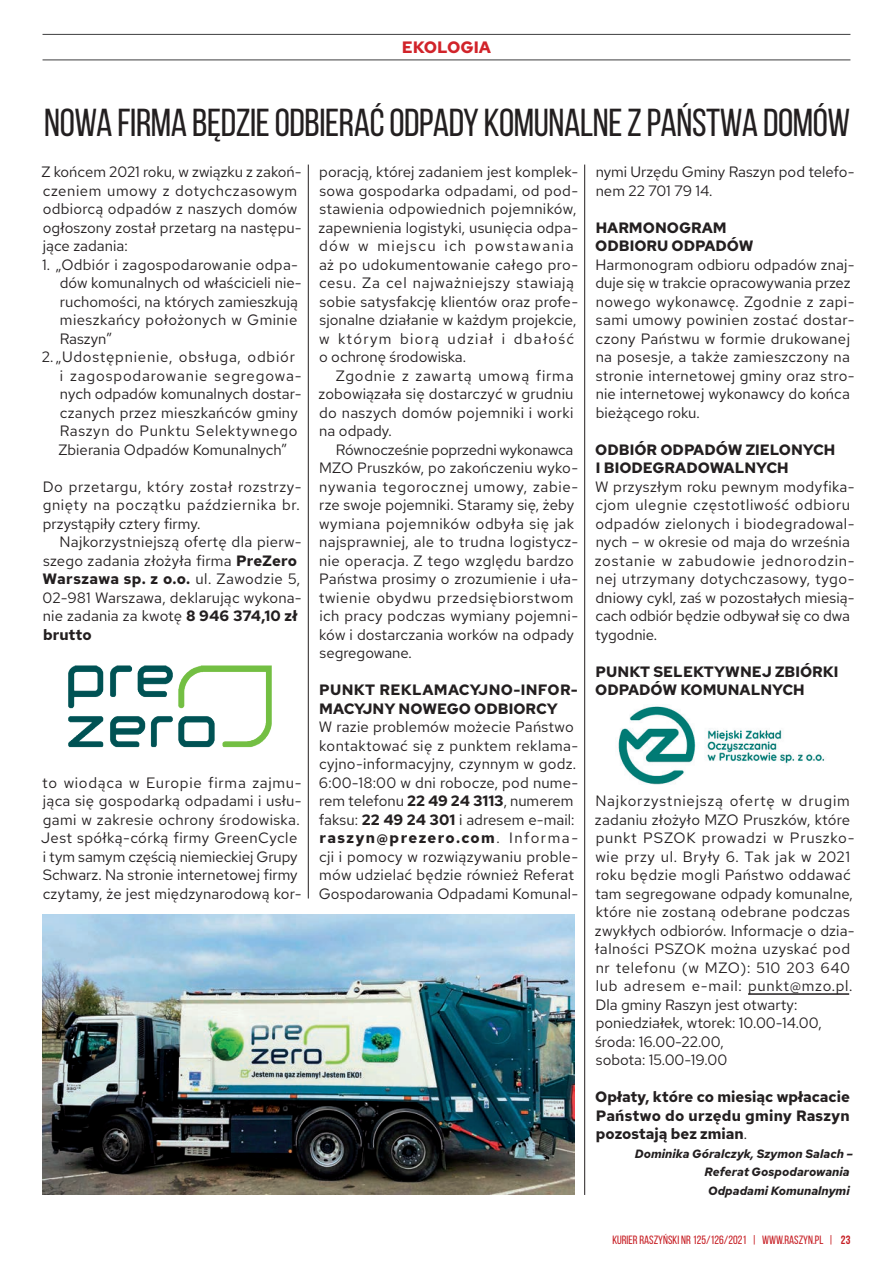
<style>
.page{position:relative;width:893px;height:1263px;background:#fff}
.page>*{position:absolute;margin:0;border:0;box-sizing:border-box;transform-origin:0 0}
._01_tytul{font:39px "Bebas Neue";letter-spacing:-.01em;color:#231f20}
.t1{font:700 16.5px "Red Hat Text";color:#d1232a}
._03_tekst{font:15px/18.5px "Red Hat Text";letter-spacing:.015em;color:#231f20}
._03_tekst-2{font:700 15px/18.5px "Red Hat Text";color:#231f20}
._03_tekst-3{font:15px/18.5px "Red Hat Text";letter-spacing:.04em;color:#231f20}
._03_tekst-4{font:italic 700 12px "Red Hat Text";color:#231f20}
.t2{font:12px "Bebas Neue";color:#c61c22}
.s1{font-weight:700}
.s2{font-weight:400}
</style>
<div class="page">
<hr style="left:43px;top:34px;width:807px;height:1px;background:#3e3e3f">
<hr style="left:43px;top:60px;width:807px;height:1px;background:#3e3e3f">
<img style="left:68px;top:665px;width:204px;height:83px">
<hr style="left:748px;top:993px;width:101px;height:2px;background:#231f20">
<img style="left:618px;top:706px;width:207px;height:79px">
<hr style="left:308px;top:165px;width:1px;height:733px;background:#231f20">
<hr style="left:584px;top:165px;width:1px;height:1030px;background:#231f20">
<img style="left:43px;top:914px;width:531px;height:281px">
<p class="t1" style="left:402px;top:36px;width:91px">EKOLOGIA</p>
<p class="_01_tytul" style="left:44px;top:101px;width:807px">NOWA FIRMA BĘDZIE ODBIERAĆ ODPADY KOMUNALNE Z PAŃSTWA DOMÓW</p>
<p class="_03_tekst" style="left:41px;top:162px;width:262px">Z końcem 2021 roku, w związku z zakoń&shy;czeniem umowy z dotychczasowym odbiorcą odpadów z naszych domów ogłoszony został przetarg na następu&shy;jące zadania:</p>
<p class="_03_tekst" style="left:60px;top:255px;width:244px;text-indent:-18px">1. „Odbiór i zagospodarowanie odpa&shy;dów komunalnych od właścicieli nie&shy;ruchomości, na których zamieszkują mieszkańcy położonych w Gminie<br>Raszyn”</p>
<p class="_03_tekst" style="left:58px;top:347px;width:245px;text-indent:-16px">2.„Udostępnienie, obsługa, odbiór i zagospodarowanie segregowa&shy;nych odpadów komunalnych dostar&shy;czanych przez mieszkańców gminy Raszyn do Punktu Selektywnego Zbierania Odpadów Komunalnych”</p>
<p class="_03_tekst-3" style="left:43px;top:477px;width:261px">Do przetargu, który został rozstrzy&shy;gnięty na początku października br. przystąpiły cztery firmy.</p>
<p class="_03_tekst" style="left:43px;top:532px;width:261px;text-indent:17px">Najkorzystniejszą ofertę dla pierw&shy;szego zadania złożyła firma <span class="s1">PreZero<br>Warszawa sp. z o.o.</span> ul. Zawodzie 5,<br>02-981 Warszawa, deklarując wykona&shy;nie zadania za kwotę <span class="s1">8 946 374,10 zł brutto</span></p>
<p class="_03_tekst" style="left:596px;top:162px;width:260px">nymi Urzędu Gminy Raszyn pod telefo&shy;nem 22 701 79 14.</p>
<p class="_03_tekst-2" style="left:596px;top:218px;width:132px">HARMONOGRAM</p>
<p class="_03_tekst-2" style="left:595px;top:237px;width:160px">ODBIORU ODPADÓW</p>
<p class="_03_tekst" style="left:595px;top:255px;width:261px">Harmonogram odbioru odpadów znaj&shy;duje się w trakcie opracowywania przez nowego wykonawcę. Zgodnie z zapi&shy;sami umowy powinien zostać dostar&shy;czony Państwu w formie drukowanej na posesje, a także zamieszczony na stronie internetowej gminy oraz stro&shy;nie internetowej wykonawcy do końca bieżącego roku.</p>
<p class="_03_tekst-2" style="left:595px;top:440px;width:241px">ODBIÓR ODPADÓW ZIELONYCH</p>
<p class="_03_tekst-2" style="left:596px;top:458px;width:194px">I BIODEGRADOWALNYCH</p>
<p class="_03_tekst" style="left:595px;top:477px;width:261px">W przyszłym roku pewnym modyfika&shy;cjom ulegnie częstotliwość odbioru odpadów zielonych i biodegradowal&shy;nych – w okresie od maja do września zostanie w zabudowie jednorodzin&shy;nej utrzymany dotychczasowy, tygo&shy;dniowy cykl, zaś w pozostałych miesią&shy;cach odbiór będzie odbywał się co dwa tygodnie.</p>
<p class="_03_tekst-2" style="left:596px;top:662px;width:244px">PUNKT SELEKTYWNEJ ZBIÓRKI</p>
<p class="_03_tekst-2" style="left:595px;top:680px;width:211px">ODPADÓW KOMUNALNYCH</p>
<p class="_03_tekst" style="left:319px;top:162px;width:261px">poracją, której zadaniem jest komplek&shy;sowa gospodarka odpadami, od pod&shy;stawienia odpowiednich pojemników, zapewnienia logistyki, usunięcia odpa&shy;dów w miejscu ich powstawania aż po udokumentowanie całego pro&shy;cesu. Za cel najważniejszy stawiają sobie satysfakcję klientów oraz profe&shy;sjonalne działanie w każdym projekcie, w którym biorą udział i dbałość o ochronę środowiska.</p>
<p class="_03_tekst" style="left:319px;top:366px;width:257px;text-align:justify;text-indent:17px">Zgodnie z zawartą umową firma zobowiązała się dostarczyć w grudniu do naszych domów pojemniki i worki na odpady.</p>
<p class="_03_tekst" style="left:319px;top:440px;width:261px;text-indent:17px">Równocześnie poprzedni wykonawca MZO Pruszków, po zakończeniu wyko&shy;nywania tegorocznej umowy, zabie&shy;rze swoje pojemniki. Staramy się, żeby wymiana pojemników odbyła się jak najsprawniej, ale to trudna logistycz&shy;nie operacja. Z tego względu bardzo Państwa prosimy o zrozumienie i uła&shy;twienie obydwu przedsiębiorstwom ich pracy podczas wymiany pojemni&shy;ków i dostarczania worków na odpady segregowane.</p>
<p class="_03_tekst-2" style="left:319px;top:680px;width:260px">PUNKT REKLAMACYJNO-INFOR-<br>MACYJNY NOWEGO ODBIORCY</p>
<p class="_03_tekst" style="left:319px;top:717px;width:261px">W razie problemów możecie Państwo kontaktować się z punktem reklama&shy;cyjno-informacyjny, czynnym w godz.<br>6:00-18:00 w dni robocze, pod nume&shy;rem telefonu <span class="s1">22 49 24 3113</span>, numerem faksu: <span class="s1">22 49 24 301</span> i adresem e-mail: <span class="s1">raszyn@prezero.com</span>. Informa&shy;cji i pomocy w rozwiązywaniu proble&shy;mów udzielać będzie również Referat Gospodarowania Odpadami Komunal-</p>
<p class="_03_tekst" style="left:41px;top:773px;width:262px">to wiodąca w Europie firma zajmu&shy;jąca się gospodarką odpadami i usłu&shy;gami w zakresie ochrony środowiska.<br>Jest spółką-córką firmy GreenCycle i tym samym częścią niemieckiej Grupy Schwarz. Na stronie internetowej firmy czytamy, że jest międzynarodową kor-</p>
<p class="_03_tekst" style="left:595px;top:791px;width:261px">Najkorzystniejszą ofertę w drugim zadaniu złożyło MZO Pruszków, które punkt PSZOK prowadzi w Pruszko&shy;wie przy ul. Bryły 6. Tak jak w 2021 roku będzie mogli Państwo oddawać tam segregowane odpady komunalne, które nie zostaną odebrane podczas zwykłych odbiorów. Informacje o dzia&shy;łalności PSZOK można uzyskać pod nr telefonu (w MZO): 510 203 640 lub adresem e-mail: punkt@mzo.pl.<br>Dla gminy Raszyn jest otwarty:</p>
<p class="_03_tekst" style="left:596px;top:1013px;width:227px">poniedziałek, wtorek: 10.00-14.00,</p>
<p class="_03_tekst" style="left:595px;top:1032px;width:130px">środa: 16.00-22.00,</p>
<p class="_03_tekst" style="left:596px;top:1050px;width:133px">sobota: 15.00-19.00</p>
<p class="_03_tekst-2" style="left:595px;top:1087px;width:256px;text-align:justify">Opłaty, które co miesiąc wpłacacie Państwo do urzędu gminy Raszyn pozostają bez zmian<span class="s2">.</span></p>
<p class="_03_tekst-4" style="left:635px;top:1145px;width:220px">Dominika Góralczyk, Szymon Salach –</p>
<p class="_03_tekst-4" style="left:705px;top:1164px;width:147px">Referat Gospodarowania</p>
<p class="_03_tekst-4" style="left:708px;top:1182px;width:143px">Odpadami Komunalnymi</p>
<p class="t2" style="left:612px;top:1233px;width:240px">KURIER RASZYŃSKI NR 125/126/2021 | WWW.RASZYN.PL | <span class="s1">23</span></p>
</div>
